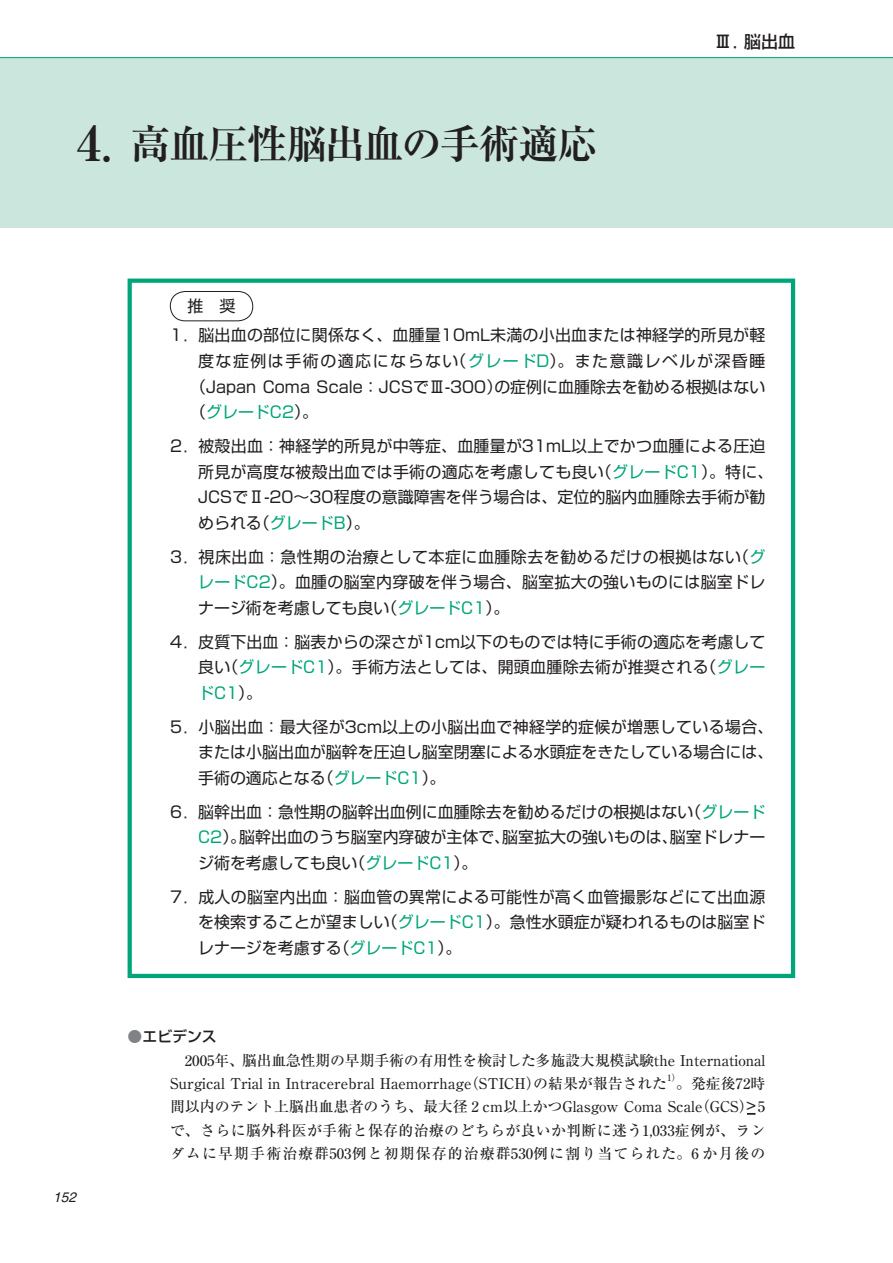
<style>
.page{position:relative;width:893px;height:1263px;background:#fff}
.page>*{position:absolute;margin:0;border:0;box-sizing:border-box;transform-origin:0 0}
.t1{font:700 49.95px "Ryumin";color:#231f20}
.t2{font:700 40.35px "Ryumin";letter-spacing:-.03em;color:#231f20}
.t3{font:500 16.95px "Shin Go";color:#231f20}
.推奨{font:15.9px/25.5px "Shin Go";color:#231f20;text-align:justify}
.推奨-2{font:15.9px "Shin Go";letter-spacing:.095em;color:#231f20}
.推奨-3{font:15.9px "Shin Go";color:#00a679}
.エビデンス{font:500 14.85px/23.4px "Ryumin";color:#231f20}
.t4{font:500 14.85px "Shin Go";color:#231f20}
.t5{font:italic 13.8px "Helvetica";color:#231f20}
.エビデンス-2{font:500 9px "Ryumin";color:#231f20}
.s1{color:#00a679}
.s2{color:#231f20}
.s3{color:#808285}
</style>
<div class="page">
<div style="left:0;top:57px;width:893px;height:170px;background:#cbe7dd"></div>
<hr style="left:0;top:57px;width:893px;height:1px;background:#00a679">
<div style="left:128px;top:279px;width:667px;height:699px;border:4px solid #00a679"></div>
<svg style="left:170px;top:291px;width:83px;height:30px"></svg>
<p class="t1" style="left:77px;top:112px;width:26px">4</p>
<p class="t2" style="left:101px;top:119px;width:498px">．高血圧性脳出血の手術適応</p>
<p class="t3" style="left:714px;top:30px;width:82px">Ⅲ．脳出血</p>
<p class="推奨" style="left:188px;top:292px;width:49px">推　奨</p>
<p class="推奨" style="left:170px;top:322px;width:597px">1． 脳出血の部位に関係なく、血腫量10mL未満の小出血または神経学的所見が軽</p>
<p class="推奨-2" style="left:198px;top:350px;width:569px">度な症例は手術の適応にならない（<span class="s1">グレードD</span>）。また意識レベルが深昏睡</p>
<p class="推奨" style="left:190px;top:373px;width:577px">（Japan Coma Scale：JCSでⅢ-300）の症例に血腫除去を勧める根拠はない</p>
<p class="推奨-3" style="left:190px;top:401px;width:129px"><span class="s2">（</span>グレードC2<span class="s2">）。</span></p>
<p class="推奨" style="left:198px;top:432px;width:577px;text-align:left;text-indent:-28px">2． 被殻出血：神経学的所見が中等症、血腫量が31mL以上でかつ血腫による圧迫所見が高度な被殻出血では手術の適応を考慮しても良い（<span class="s1">グレードC1</span>）。特に、JCSでⅡ-20～30程度の意識障害を伴う場合は、定位的脳内血腫除去手術が勧められる（<span class="s1">グレードB</span>）。</p>
<p class="推奨" style="left:198px;top:543px;width:569px;text-indent:-28px">3． 視床出血：急性期の治療として本症に血腫除去を勧めるだけの根拠はない（<span class="s1">グレードC2</span>）。血腫の脳室内穿破を伴う場合、脳室拡大の強いものには脳室ドレナージ術を考慮しても良い（<span class="s1">グレードC1</span>）。</p>
<p class="推奨" style="left:198px;top:628px;width:569px;text-indent:-28px">4． 皮質下出血：脳表からの深さが1cm以下のものでは特に手術の適応を考慮して良い（<span class="s1">グレードC1</span>）。手術方法としては、開頭血腫除去術が推奨される（<span class="s1">グレードC1</span>）。</p>
<p class="推奨" style="left:198px;top:713px;width:577px;text-indent:-28px">5． 小脳出血：最大径が3cm以上の小脳出血で神経学的症候が増悪している場合、または小脳出血が脳幹を圧迫し脳室閉塞による水頭症をきたしている場合には、手術の適応となる（<span class="s1">グレードC1</span>）。</p>
<p class="推奨" style="left:198px;top:798px;width:569px;text-indent:-28px">6． 脳幹出血：急性期の脳幹出血例に血腫除去を勧めるだけの根拠はない（<span class="s1">グレードC2</span>）。脳幹出血のうち脳室内穿破が主体で、脳室拡大の強いものは、脳室ドレナージ術を考慮しても良い（<span class="s1">グレードC1</span>）。</p>
<p class="推奨" style="left:198px;top:883px;width:569px;text-indent:-28px">7． 成人の脳室内出血：脳血管の異常による可能性が高く血管撮影などにて出血源を検索することが望ましい（<span class="s1">グレードC1</span>）。急性水頭症が疑われるものは脳室ドレナージを考慮する（<span class="s1">グレードC1</span>）。</p>
<p class="t5" style="left:53px;top:1189px;width:25px">152</p>
<p class="t4" style="left:128px;top:1027px;width:91px"><span class="s3">●</span>エビデンス</p>
<p class="エビデンス" style="left:170px;top:1048px;width:597px">　2005年、脳出血急性期の早期手術の有用性を検討した多施設大規模試験the International<br>Surgical Trial in Intracerebral Haemorrhage（STICH）の結果が報告された</p>
<p class="エビデンス-2" style="left:667px;top:1072px;width:15px">1）</p>
<p class="エビデンス" style="left:170px;top:1071px;width:597px;text-align:justify;text-indent:506px">。発症後72時間以内のテント上脳出血患者のうち、最大径 2 cm以上かつGlasgow Coma Scale（GCS）&gt;_ 5で、さらに脳外科医が手術と保存的治療のどちらが良いか判断に迷う1,033症例が、ランダムに早期手術治療群503例と初期保存的治療群530例に割り当てられた。6 か月後の</p>
</div>
